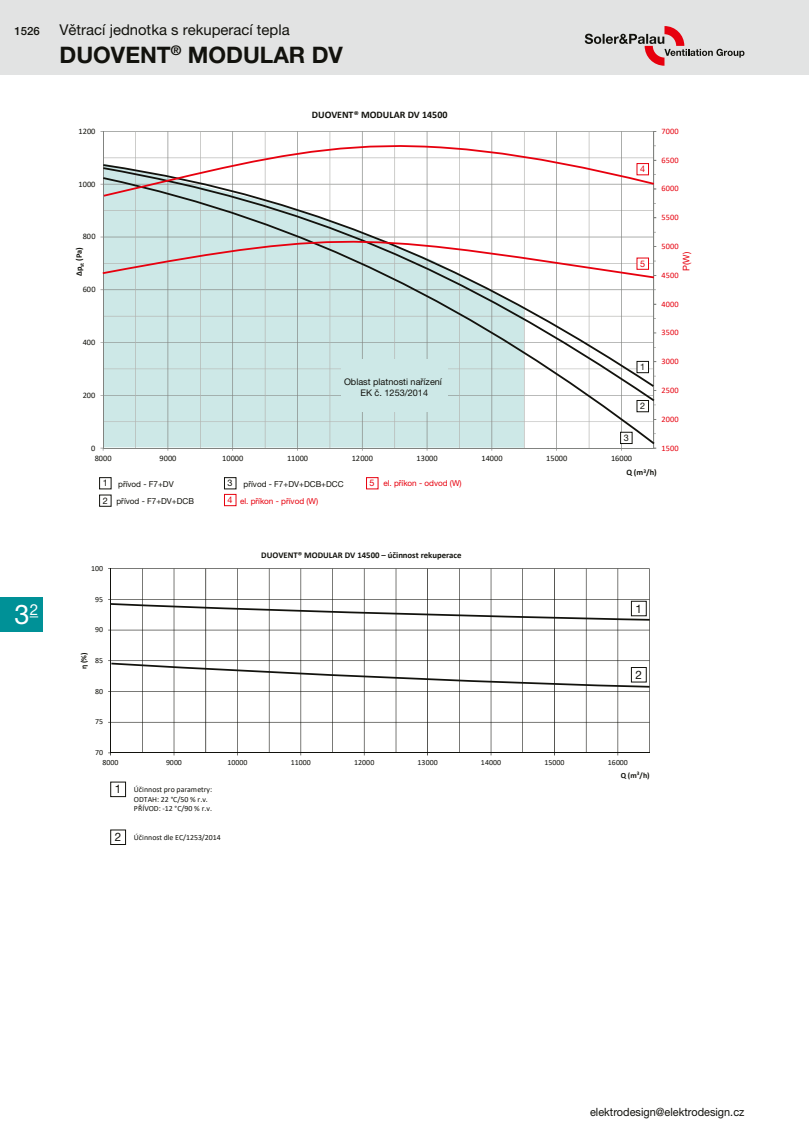
<style>
.page{position:relative;width:809px;height:1141px;background:#fff}
.page>*{position:absolute;margin:0;border:0;box-sizing:border-box;transform-origin:0 0}
.t1{font:27.12px "Helvetica Neue LT Pro";color:#fff}
.t2{font:700 22.75px "Helvetica Neue LT Pro";color:#12120d}
.t3{font:14.88px "Helvetica Neue LT Pro";color:#12120d}
.t4{font:11.72px "Helvetica Neue LT Pro";color:#12120d}
.t5{font:11.38px "Helvetica Neue LT Pro";color:#12120d;scale:.96 1}
.t6{font:500 11.38px "Helvetica Neue LT Pro";color:#12120d}
.t7{font:700 9.97px "Calibri";color:#12120d}
.t8{font:9.1px/10.8px "Helvetica Neue LT Pro";color:#12120d;text-align:center}
.t9{font:9.1px "Helvetica Neue LT Pro";color:#e7000e}
.t10{font:700 8.75px "Calibri";letter-spacing:-.005em;color:#12120d}
.t11{font:8.22px "Calibri";letter-spacing:.005em;color:#12120d}
.t12{font:8.22px "Helvetica Neue LT Pro";color:#12120d}
.t13{font:8.22px "Calibri";letter-spacing:.005em;color:#e7000e}
.t14{font:8.22px "Helvetica Neue LT Pro";color:#e7000e}
.t15{font:700 8.22px "Calibri";color:#12120d}
.t16{font:7.88px/9.5px "Calibri";letter-spacing:-.005em;color:#12120d}
.t17{font:700 7.88px "Calibri";color:#12120d}
.s1{font-size:9.1px}
.s2{font-family:"Helvetica Neue LT Pro";font-size:11.72px}
</style>
<div class="page">
<div style="left:0;top:0;width:809px;height:74px;background:#e2e3e3"></div>
<svg style="left:584px;top:26px;width:160px;height:40px"></svg>
<div style="left:0;top:597px;width:42px;height:35px;background:#009197"></div>
<hr style="left:135px;top:131px;width:1px;height:317px;background:#b3b3b0">
<hr style="left:200px;top:131px;width:1px;height:317px;background:#b3b3b0">
<hr style="left:265px;top:131px;width:1px;height:317px;background:#b3b3b0">
<hr style="left:329px;top:131px;width:1px;height:317px;background:#b3b3b0">
<hr style="left:394px;top:131px;width:1px;height:317px;background:#b3b3b0">
<hr style="left:459px;top:131px;width:1px;height:317px;background:#b3b3b0">
<hr style="left:524px;top:131px;width:1px;height:317px;background:#b3b3b0">
<hr style="left:588px;top:131px;width:1px;height:317px;background:#b3b3b0">
<hr style="left:167px;top:131px;width:1px;height:317px;background:#818380">
<hr style="left:232px;top:131px;width:1px;height:317px;background:#818380">
<hr style="left:297px;top:131px;width:1px;height:317px;background:#818380">
<hr style="left:362px;top:131px;width:1px;height:317px;background:#818380">
<hr style="left:427px;top:131px;width:1px;height:317px;background:#818380">
<hr style="left:491px;top:131px;width:1px;height:317px;background:#818380">
<hr style="left:556px;top:131px;width:1px;height:317px;background:#818380">
<hr style="left:621px;top:131px;width:1px;height:317px;background:#818380">
<hr style="left:653px;top:131px;width:1px;height:317px;background:#818380">
<hr style="left:103px;top:131px;width:1px;height:317px;background:#818380">
<hr style="left:103px;top:448px;width:551px;height:1px;background:#818380">
<div style="left:99px;top:477px;width:12px;height:12px;border:1px solid #12120d"></div>
<div style="left:99px;top:495px;width:12px;height:11px;border:1px solid #12120d"></div>
<div style="left:224px;top:477px;width:12px;height:12px;border:1px solid #12120d"></div>
<div style="left:224px;top:494px;width:12px;height:12px;border:1px solid #e7000e"></div>
<div style="left:366px;top:477px;width:12px;height:12px;border:1px solid #e7000e"></div>
<svg style="left:104px;top:403px;width:552px;height:43px"></svg>
<svg style="left:101px;top:389px;width:555px;height:14px"></svg>
<svg style="left:101px;top:183px;width:555px;height:206px"></svg>
<svg style="left:102px;top:131px;width:554px;height:67px"></svg>
<svg style="left:100px;top:226px;width:556px;height:53px"></svg>
<div style="left:637px;top:361px;width:11px;height:12px;background:#fff"></div>
<div style="left:636px;top:361px;width:12px;height:12px;border:1px solid #12120d"></div>
<div style="left:637px;top:164px;width:11px;height:11px;background:#fff"></div>
<div style="left:637px;top:258px;width:11px;height:11px;background:#fff"></div>
<div style="left:637px;top:400px;width:11px;height:12px;background:#fff"></div>
<div style="left:620px;top:432px;width:12px;height:12px;background:#fff"></div>
<div style="left:620px;top:432px;width:12px;height:12px;border:1px solid #12120d"></div>
<hr style="left:111px;top:722px;width:538px;height:1px;background:#12120d">
<hr style="left:111px;top:630px;width:538px;height:1px;background:#12120d">
<hr style="left:111px;top:568px;width:538px;height:1px;background:#12120d">
<hr style="left:142px;top:569px;width:1px;height:184px;background:#12120d">
<hr style="left:205px;top:569px;width:1px;height:184px;background:#12120d">
<hr style="left:269px;top:569px;width:1px;height:184px;background:#12120d">
<hr style="left:332px;top:569px;width:1px;height:184px;background:#12120d">
<hr style="left:396px;top:569px;width:1px;height:184px;background:#12120d">
<hr style="left:459px;top:569px;width:1px;height:184px;background:#12120d">
<hr style="left:522px;top:569px;width:1px;height:184px;background:#12120d">
<hr style="left:586px;top:569px;width:1px;height:184px;background:#12120d">
<hr style="left:649px;top:569px;width:1px;height:184px;background:#12120d">
<hr style="left:174px;top:569px;width:1px;height:184px;background:#12120d">
<hr style="left:237px;top:569px;width:1px;height:184px;background:#12120d">
<hr style="left:300px;top:569px;width:1px;height:184px;background:#12120d">
<hr style="left:364px;top:569px;width:1px;height:184px;background:#12120d">
<hr style="left:427px;top:569px;width:1px;height:184px;background:#12120d">
<hr style="left:491px;top:569px;width:1px;height:184px;background:#12120d">
<hr style="left:554px;top:569px;width:1px;height:184px;background:#12120d">
<hr style="left:617px;top:569px;width:1px;height:184px;background:#12120d">
<hr style="left:110px;top:569px;width:1px;height:184px;background:#12120d">
<hr style="left:111px;top:753px;width:538px;height:1px;background:#12120d">
<svg style="left:108px;top:599px;width:542px;height:23px"></svg>
<svg style="left:108px;top:660px;width:542px;height:32px"></svg>
<div style="left:631px;top:601px;width:15px;height:15px;background:#fff"></div>
<div style="left:631px;top:601px;width:15px;height:15px;border:1px solid #12120d"></div>
<div style="left:110px;top:782px;width:16px;height:15px;border:1px solid #12120d"></div>
<div style="left:110px;top:830px;width:16px;height:15px;border:1px solid #12120d"></div>
<div style="left:631px;top:667px;width:15px;height:15px;background:#fff"></div>
<div style="left:631px;top:667px;width:15px;height:15px;border:1px solid #12120d"></div>
<h3 class="t6" style="left:14px;top:25px;width:27px">1526</h3>
<h1 class="t1" style="left:15px;top:598px;width:25px">3<sup>2</sup></h1>
<h3 class="t3" style="left:60px;top:21px;width:232px">Větrací jednotka s rekuperací tepla</h3>
<h2 class="t2" style="left:60px;top:41px;width:285px">DUOVENT<sup>®</sup> MODULAR DV</h2>
<p class="t11" style="left:79px;top:125px;width:18px">1200</p>
<p class="t11" style="left:79px;top:178px;width:18px">1000</p>
<p class="t7" style="left:312px;top:108px;width:137px">DUOVENT® MODULAR DV 14500</p>
<p class="t9" style="left:640px;top:164px;width:7px">4</p>
<p class="t11" style="left:83px;top:231px;width:14px">800</p>
<p class="t15" style="left:73px;top:276px;width:31px;rotate:-90deg">Δp<sub>st</sub> (Pa)</p>
<p class="t11" style="left:83px;top:284px;width:14px">600</p>
<p class="t9" style="left:640px;top:258px;width:7px">5</p>
<p class="t11" style="left:83px;top:336px;width:14px">400</p>
<p class="t11" style="left:83px;top:389px;width:14px">200</p>
<p class="t8" style="left:344px;top:376px;width:99px">Oblast platnosti nařízení<br>EK č. 1253/2014</p>
<p class="t8" style="left:640px;top:361px;width:7px">1</p>
<p class="t8" style="left:640px;top:400px;width:7px">2</p>
<p class="t11" style="left:91px;top:442px;width:6px">0</p>
<p class="t8" style="left:624px;top:432px;width:7px">3</p>
<p class="t11" style="left:95px;top:453px;width:18px">8000</p>
<p class="t11" style="left:159px;top:453px;width:18px">9000</p>
<p class="t11" style="left:222px;top:453px;width:23px">10000</p>
<p class="t11" style="left:287px;top:453px;width:23px">11000</p>
<p class="t11" style="left:352px;top:453px;width:23px">12000</p>
<p class="t11" style="left:416px;top:453px;width:23px">13000</p>
<p class="t11" style="left:481px;top:453px;width:23px">14000</p>
<p class="t11" style="left:546px;top:453px;width:23px">15000</p>
<p class="t11" style="left:611px;top:453px;width:23px">16000</p>
<p class="t13" style="left:661px;top:125px;width:18px">7000</p>
<p class="t13" style="left:661px;top:154px;width:18px">6500</p>
<p class="t13" style="left:661px;top:183px;width:18px">6000</p>
<p class="t13" style="left:661px;top:212px;width:18px">5500</p>
<p class="t13" style="left:661px;top:240px;width:18px">5000</p>
<p class="t9" style="left:681px;top:271px;width:21px;rotate:-90deg">P(W)</p>
<p class="t13" style="left:661px;top:269px;width:18px">4500</p>
<p class="t13" style="left:661px;top:298px;width:18px">4000</p>
<p class="t13" style="left:661px;top:327px;width:18px">3500</p>
<p class="t13" style="left:661px;top:356px;width:18px">3000</p>
<p class="t13" style="left:661px;top:385px;width:18px">2500</p>
<p class="t13" style="left:661px;top:413px;width:18px">2000</p>
<p class="t13" style="left:661px;top:442px;width:18px">1500</p>
<p class="t12" style="left:103px;top:479px;width:72px"><span class="s1">1</span> přívod - F7+DV</p>
<p class="t8" style="left:103px;top:495px;width:7px">2</p>
<p class="t8" style="left:227px;top:478px;width:7px">3</p>
<p class="t12" style="left:243px;top:479px;width:102px">přívod - F7+DV+DCB+DCC</p>
<p class="t14" style="left:369px;top:479px;width:94px"><span class="s1">5</span> el. příkon - odvod (W)</p>
<p class="t12" style="left:116px;top:496px;width:79px">přívod - F7+DV+DCB</p>
<p class="t14" style="left:227px;top:496px;width:92px"><span class="s1">4</span> el. příkon - přívod (W)</p>
<p class="t16" style="left:91px;top:563px;width:14px">100</p>
<p class="t16" style="left:95px;top:594px;width:9px">95</p>
<p class="t16" style="left:95px;top:625px;width:9px">90</p>
<p class="t17" style="left:78px;top:669px;width:18px;rotate:-90deg">η (%)</p>
<p class="t16" style="left:95px;top:656px;width:9px">85</p>
<p class="t16" style="left:95px;top:686px;width:9px">80</p>
<p class="t16" style="left:95px;top:717px;width:9px">75</p>
<p class="t16" style="left:95px;top:748px;width:9px">70</p>
<p class="t10" style="left:261px;top:549px;width:202px">DUOVENT® MODULAR DV 14500 – účinnost rekuperace</p>
<p class="t15" style="left:626px;top:467px;width:32px">Q (m<sup>3</sup>/h)</p>
<h3 class="t4" style="left:635px;top:601px;width:8px">1</h3>
<h3 class="t4" style="left:635px;top:668px;width:8px">2</h3>
<p class="t16" style="left:102px;top:758px;width:18px">8000</p>
<p class="t16" style="left:166px;top:758px;width:17px">9000</p>
<p class="t16" style="left:227px;top:758px;width:22px">10000</p>
<p class="t16" style="left:291px;top:758px;width:22px">11000</p>
<p class="t16" style="left:354px;top:758px;width:22px">12000</p>
<p class="t16" style="left:417px;top:758px;width:22px">13000</p>
<p class="t16" style="left:481px;top:758px;width:22px">14000</p>
<p class="t16" style="left:544px;top:758px;width:22px">15000</p>
<p class="t16" style="left:608px;top:758px;width:22px">16000</p>
<h3 class="t4" style="left:115px;top:782px;width:8px">1</h3>
<p class="t16" style="left:115px;top:833px;width:107px"><span class="s2">2</span> Účinnost dle EC/1253/2014</p>
<p class="t16" style="left:134px;top:785px;width:80px">Účinnost pro parametry:<br>ODTAH: 22 °C/50 % r.v.<br>PŘÍVOD: -12 °C/90 % r.v.</p>
<p class="t17" style="left:620px;top:769px;width:30px">Q (m<sup>3</sup>/h)</p>
<h3 class="t5" style="left:590px;top:1105px;width:162px">elektrodesign@elektrodesign.cz</h3>
</div>
